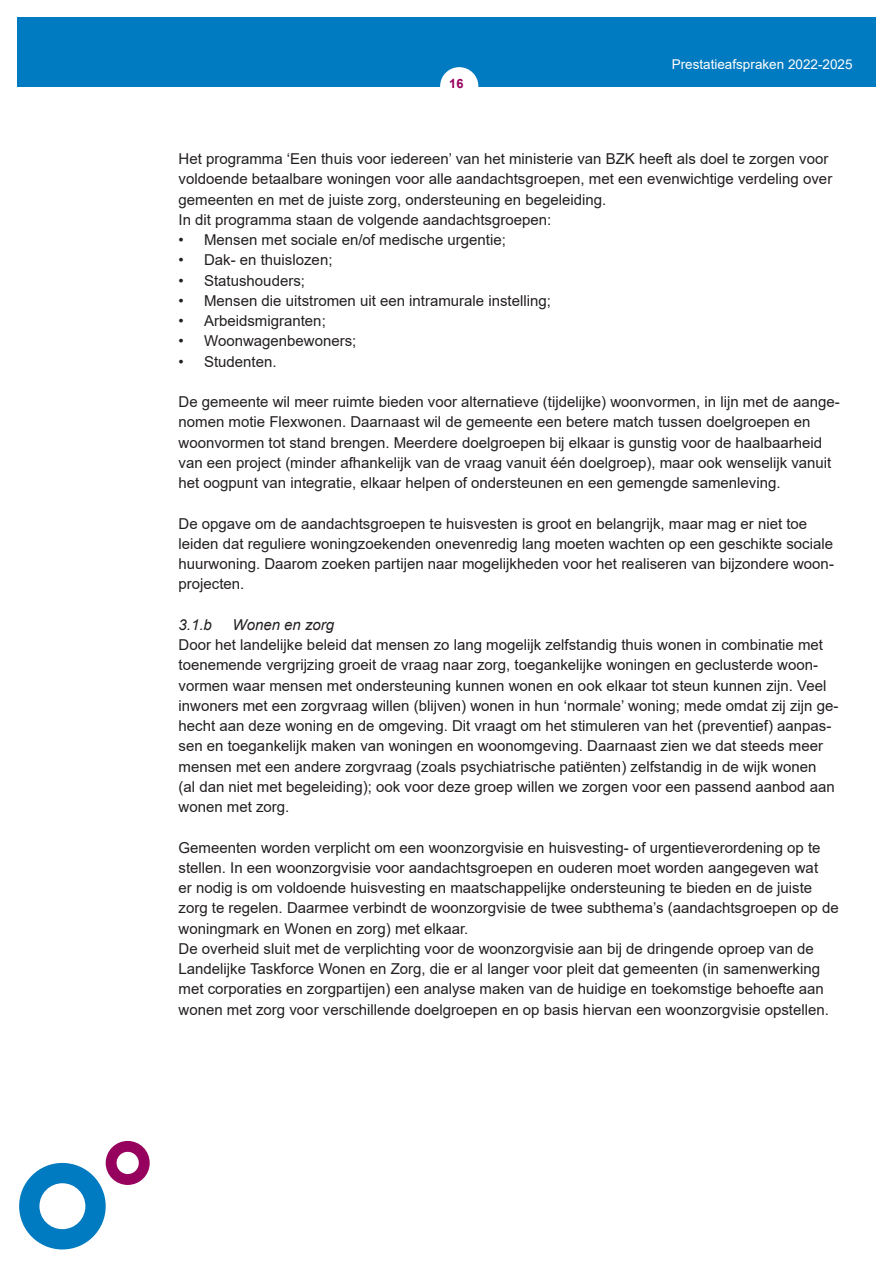
<style>
.page{position:relative;width:893px;height:1263px;background:#fff}
.page>*{position:absolute;margin:0;border:0;box-sizing:border-box;transform-origin:0 0}
.t1{font:15px/20.2px "Arial";color:#231f20}
.t2{font:italic 15px "Arial";color:#231f20}
.t3{font:13.5px "Arial";color:#fff}
.t4{font:700 12.75px "Arial";color:#97015e}
</style>
<div class="page">
<div style="left:17px;top:17px;width:859px;height:69px;background:#007ac0"></div>
<svg style="left:19px;top:1140px;width:131px;height:110px"></svg>
<div style="left:440px;top:67px;width:38px;height:38px;background:#fff;border-radius:50%"></div>
<p class="t4" style="left:449px;top:75px;width:16px">16</p>
<p class="t3" style="left:672px;top:55px;width:182px">Prestatieafspraken 2022-2025</p>
<p class="t1" style="left:179px;top:149px;width:655px">Het programma ‘Een thuis voor iedereen’ van het ministerie van BZK heeft als doel te zorgen voor voldoende betaalbare woningen voor alle aandachtsgroepen, met een evenwichtige verdeling over gemeenten en met de juiste zorg, ondersteuning en begeleiding.<br>In dit programma staan de volgende aandachtsgroepen:</p>
<p class="t1" style="left:179px;top:230px;width:329px">• Mensen met sociale en/of medische urgentie;</p>
<p class="t1" style="left:179px;top:250px;width:155px">• Dak- en thuislozen;</p>
<p class="t1" style="left:179px;top:270px;width:128px">• Statushouders;</p>
<p class="t1" style="left:179px;top:290px;width:374px">• Mensen die uitstromen uit een intramurale instelling;</p>
<p class="t1" style="left:179px;top:311px;width:149px">• Arbeidsmigranten;</p>
<p class="t1" style="left:179px;top:331px;width:179px">• Woonwagenbewoners;</p>
<p class="t1" style="left:179px;top:351px;width:100px">• Studenten.</p>
<p class="t1" style="left:179px;top:392px;width:663px">De gemeente wil meer ruimte bieden voor alternatieve (tijdelijke) woonvormen, in lijn met de aange&shy;nomen motie Flexwonen. Daarnaast wil de gemeente een betere match tussen doelgroepen en woonvormen tot stand brengen. Meerdere doelgroepen bij elkaar is gunstig voor de haalbaarheid van een project (minder afhankelijk van de vraag vanuit één doelgroep), maar ook wenselijk vanuit het oogpunt van integratie, elkaar helpen of ondersteunen en een gemengde samenleving.</p>
<p class="t1" style="left:179px;top:513px;width:657px">De opgave om de aandachtsgroepen te huisvesten is groot en belangrijk, maar mag er niet toe leiden dat reguliere woningzoekenden onevenredig lang moeten wachten op een geschikte sociale huurwoning. Daarom zoeken partijen naar mogelijkheden voor het realiseren van bijzondere woon&shy;projecten.</p>
<p class="t2" style="left:179px;top:615px;width:35px">3.1.b</p>
<p class="t2" style="left:233px;top:615px;width:103px">Wonen en zorg</p>
<p class="t1" style="left:179px;top:635px;width:661px">Door het landelijke beleid dat mensen zo lang mogelijk zelfstandig thuis wonen in combinatie met toenemende vergrijzing groeit de vraag naar zorg, toegankelijke woningen en geclusterde woon&shy;vormen waar mensen met ondersteuning kunnen wonen en ook elkaar tot steun kunnen zijn. Veel inwoners met een zorgvraag willen (blijven) wonen in hun ‘normale’ woning; mede omdat zij zijn ge&shy;hecht aan deze woning en de omgeving. Dit vraagt om het stimuleren van het (preventief) aanpas&shy;sen en toegankelijk maken van woningen en woonomgeving. Daarnaast zien we dat steeds meer mensen met een andere zorgvraag (zoals psychiatrische patiënten) zelfstandig in de wijk wonen<br>(al dan niet met begeleiding); ook voor deze groep willen we zorgen voor een passend aanbod aan wonen met zorg.</p>
<p class="t1" style="left:179px;top:837px;width:662px">Gemeenten worden verplicht om een woonzorgvisie en huisvesting- of urgentieverordening op te stellen. In een woonzorgvisie voor aandachtsgroepen en ouderen moet worden aangegeven wat<br>er nodig is om voldoende huisvesting en maatschappelijke ondersteuning te bieden en de juiste zorg te regelen. Daarmee verbindt de woonzorgvisie de twee subthema’s (aandachtsgroepen op de woningmark en Wonen en zorg) met elkaar.<br>De overheid sluit met de verplichting voor de woonzorgvisie aan bij de dringende oproep van de Landelijke Taskforce Wonen en Zorg, die er al langer voor pleit dat gemeenten (in samenwerking met corporaties en zorgpartijen) een analyse maken van de huidige en toekomstige behoefte aan wonen met zorg voor verschillende doelgroepen en op basis hiervan een woonzorgvisie opstellen.</p>
</div>
